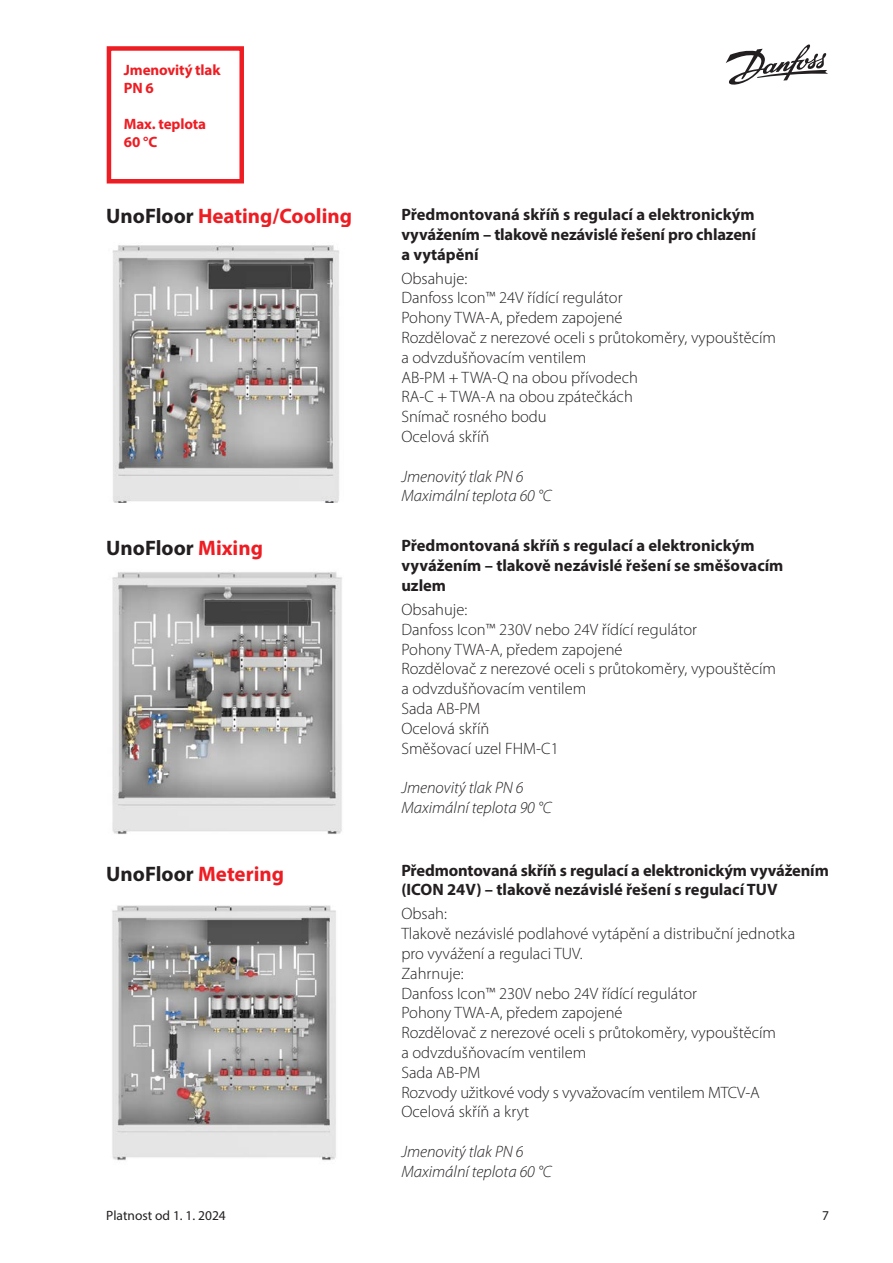
<style>
.page{position:relative;width:893px;height:1263px;background:#fff}
.page>*{position:absolute;margin:0;border:0;box-sizing:border-box;transform-origin:0 0}
.t1{font:700 21px "Myriad Pro";color:#231f20}
.t2{font:700 21px "Myriad Pro";color:#ee1d23}
.t3{font:300 16.5px/19.8px "Myriad Pro";color:#231f20}
.t4{font:700 16.5px/19.8px "Myriad Pro";letter-spacing:-.005em;color:#231f20}
.t5{font:italic 300 16.5px/19.8px "Myriad Pro";color:#231f20}
.t6{font:700 15px/18px "Myriad Pro";letter-spacing:-.01em;color:#ee1d23}
.t7{font:13.5px "Myriad Pro";color:#231f20}
.s1{color:#231f20}
.s2{color:#ee1d23}
</style>
<div class="page">
<svg style="left:726px;top:44px;width:102px;height:41px"></svg>
<img style="left:112px;top:245px;width:227px;height:257px">
<img style="left:112px;top:572px;width:230px;height:262px">
<img style="left:112px;top:905px;width:224px;height:256px">
<div style="left:107px;top:46px;width:137px;height:137px;border:4px solid #ee1d23"></div>
<p class="t6" style="left:124px;top:60px;width:98px">Jmenovitý tlak<br>PN 6</p>
<p class="t6" style="left:124px;top:114px;width:84px">Max. teplota</p>
<p class="t6" style="left:124px;top:132px;width:35px">60 °C</p>
<p class="t2" style="left:106px;top:202px;width:247px"><span class="s1">UnoFloor</span> Heating/Cooling</p>
<p class="t1" style="left:106px;top:534px;width:158px">UnoFloor <span class="s2">Mixing</span></p>
<p class="t1" style="left:106px;top:860px;width:179px">UnoFloor <span class="s2">Metering</span></p>
<p class="t4" style="left:401px;top:204px;width:356px;text-align:justify">Předmontovaná skříň s regulací a elektronickým vyvážením – tlakově nezávislé řešení pro chlazení a vytápění</p>
<p class="t3" style="left:401px;top:268px;width:376px">Obsahuje:<br>Danfoss Icon™ 24V řídící regulátor<br>Pohony TWA-A, předem zapojené<br>Rozdělovač z nerezové oceli s průtokoměry, vypouštěcím a odvzdušňovacím ventilem<br>AB-PM + TWA-Q na obou přívodech<br>RA-C + TWA-A na obou zpátečkách<br>Snímač rosného bodu<br>Ocelová skříň</p>
<p class="t5" style="left:401px;top:466px;width:152px">Jmenovitý tlak PN 6<br>Maximální teplota 60 °C</p>
<p class="t4" style="left:401px;top:535px;width:384px">Předmontovaná skříň s regulací a elektronickým vyvážením – tlakově nezávislé řešení se směšovacím uzlem</p>
<p class="t3" style="left:401px;top:600px;width:67px">Obsahuje:</p>
<p class="t3" style="left:401px;top:620px;width:376px">Danfoss Icon™ 230V nebo 24V řídící regulátor<br>Pohony TWA-A, předem zapojené<br>Rozdělovač z nerezové oceli s průtokoměry, vypouštěcím a odvzdušňovacím ventilem<br>Sada AB-PM<br>Ocelová skříň<br>Směšovací uzel FHM-C1</p>
<p class="t5" style="left:401px;top:778px;width:152px">Jmenovitý tlak PN 6<br>Maximální teplota 90 °C</p>
<p class="t4" style="left:401px;top:859px;width:429px">Předmontovaná skříň s regulací a elektronickým vyvážením (ICON 24V) – tlakově nezávislé řešení s regulací TUV</p>
<p class="t3" style="left:401px;top:904px;width:47px">Obsah:</p>
<p class="t3" style="left:401px;top:924px;width:395px">Tlakově nezávislé podlahové vytápění a distribuční jednotka pro vyvážení a regulaci TUV.<br>Zahrnuje:</p>
<p class="t3" style="left:401px;top:983px;width:376px">Danfoss Icon™ 230V nebo 24V řídící regulátor<br>Pohony TWA-A, předem zapojené<br>Rozdělovač z nerezové oceli s průtokoměry, vypouštěcím a odvzdušňovacím ventilem<br>Sada AB-PM<br>Rozvody užitkové vody s vyvažovacím ventilem MTCV-A Ocelová skříň a kryt</p>
<p class="t5" style="left:401px;top:1141px;width:152px">Jmenovitý tlak PN 6<br>Maximální teplota 60 °C</p>
<p class="t7" style="left:106px;top:1207px;width:121px">Platnost od 1. 1. 2024</p>
<p class="t7" style="left:822px;top:1207px;width:8px">7</p>
</div>
